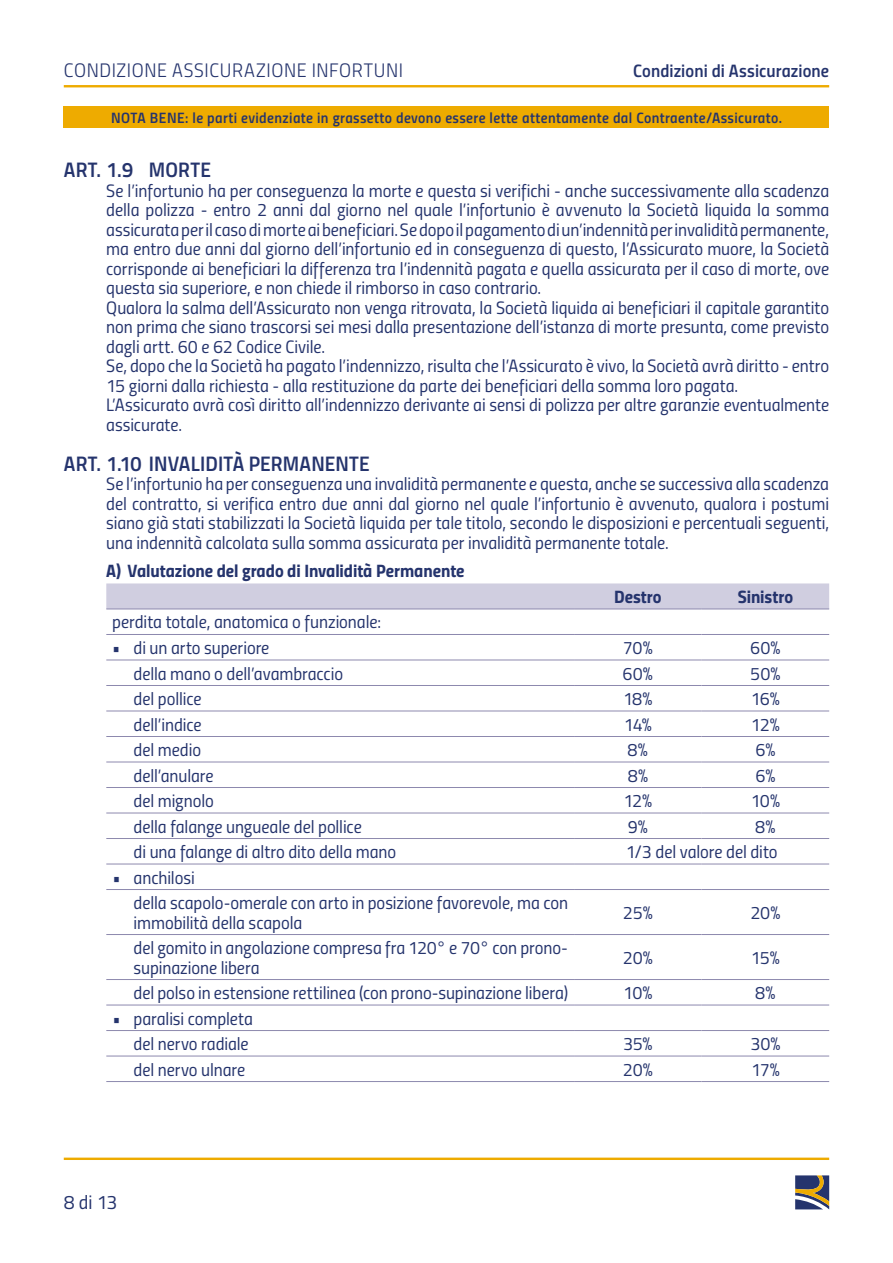
<style>
.page{position:relative;width:893px;height:1263px;background:#fff}
.page>*{position:absolute;margin:0;border:0;box-sizing:border-box;transform-origin:0 0}
.t1{font:21px "Titillium Semibold Upright";letter-spacing:.01em;color:#25346d}
.t2{font:19.5px "Titillium Light Upright";letter-spacing:.03em;color:#25346d}
.t3{font:19.5px "Titillium Regular Upright";color:#25346d}
.t4{font:18px/19.5px "Titillium Regular Upright";letter-spacing:-.005em;color:#25346d}
.t5{font:18px "Titillium Bold Upright";letter-spacing:-.005em;color:#25346d}
.t6{font:18px "Titillium Semibold Upright";letter-spacing:.005em;color:#25346d}
.t7{font:15px "Titillium Semibold Upright";letter-spacing:.025em;color:#25346d}
</style>
<div class="page">
<div style="left:64px;top:106px;width:765px;height:22px;background:#eeab00"></div>
<svg style="left:795px;top:1175px;width:34px;height:34px"></svg>
<hr style="left:64px;top:1157px;width:765px;height:3px;background:#eeab00">
<hr style="left:64px;top:85px;width:765px;height:2px;background:#eeab00">
<svg style="left:106px;top:583px;width:723px;height:26px;background:#cfcddf"></svg>
<hr style="left:106px;top:609px;width:468px;height:1px;background:#8d89ae">
<hr style="left:574px;top:609px;width:128px;height:1px;background:#8d89ae">
<hr style="left:702px;top:609px;width:127px;height:1px;background:#8d89ae">
<hr style="left:106px;top:634px;width:468px;height:1px;background:#8d89ae">
<hr style="left:574px;top:634px;width:128px;height:1px;background:#8d89ae">
<hr style="left:702px;top:634px;width:127px;height:1px;background:#8d89ae">
<hr style="left:106px;top:660px;width:468px;height:1px;background:#8d89ae">
<hr style="left:574px;top:660px;width:128px;height:1px;background:#8d89ae">
<hr style="left:702px;top:660px;width:127px;height:1px;background:#8d89ae">
<hr style="left:106px;top:685px;width:468px;height:1px;background:#8d89ae">
<hr style="left:574px;top:685px;width:128px;height:1px;background:#8d89ae">
<hr style="left:702px;top:685px;width:127px;height:1px;background:#8d89ae">
<hr style="left:106px;top:711px;width:468px;height:1px;background:#8d89ae">
<hr style="left:574px;top:711px;width:128px;height:1px;background:#8d89ae">
<hr style="left:702px;top:711px;width:127px;height:1px;background:#8d89ae">
<hr style="left:106px;top:736px;width:468px;height:1px;background:#8d89ae">
<hr style="left:574px;top:736px;width:128px;height:1px;background:#8d89ae">
<hr style="left:702px;top:736px;width:127px;height:1px;background:#8d89ae">
<hr style="left:106px;top:762px;width:468px;height:1px;background:#8d89ae">
<hr style="left:574px;top:762px;width:128px;height:1px;background:#8d89ae">
<hr style="left:702px;top:762px;width:127px;height:1px;background:#8d89ae">
<hr style="left:106px;top:787px;width:468px;height:1px;background:#8d89ae">
<hr style="left:574px;top:787px;width:128px;height:1px;background:#8d89ae">
<hr style="left:702px;top:787px;width:127px;height:1px;background:#8d89ae">
<hr style="left:106px;top:813px;width:468px;height:1px;background:#8d89ae">
<hr style="left:574px;top:813px;width:128px;height:1px;background:#8d89ae">
<hr style="left:702px;top:813px;width:127px;height:1px;background:#8d89ae">
<hr style="left:106px;top:838px;width:468px;height:1px;background:#8d89ae">
<hr style="left:574px;top:838px;width:128px;height:1px;background:#8d89ae">
<hr style="left:702px;top:838px;width:127px;height:1px;background:#8d89ae">
<hr style="left:106px;top:864px;width:468px;height:1px;background:#8d89ae">
<hr style="left:574px;top:864px;width:128px;height:1px;background:#8d89ae">
<hr style="left:702px;top:864px;width:127px;height:1px;background:#8d89ae">
<hr style="left:106px;top:889px;width:468px;height:1px;background:#8d89ae">
<hr style="left:574px;top:889px;width:128px;height:1px;background:#8d89ae">
<hr style="left:702px;top:889px;width:127px;height:1px;background:#8d89ae">
<hr style="left:106px;top:934px;width:468px;height:1px;background:#8d89ae">
<hr style="left:574px;top:934px;width:128px;height:1px;background:#8d89ae">
<hr style="left:702px;top:934px;width:127px;height:1px;background:#8d89ae">
<hr style="left:106px;top:979px;width:468px;height:1px;background:#8d89ae">
<hr style="left:574px;top:979px;width:128px;height:1px;background:#8d89ae">
<hr style="left:702px;top:979px;width:127px;height:1px;background:#8d89ae">
<hr style="left:106px;top:1005px;width:468px;height:1px;background:#8d89ae">
<hr style="left:574px;top:1005px;width:128px;height:1px;background:#8d89ae">
<hr style="left:702px;top:1005px;width:127px;height:1px;background:#8d89ae">
<hr style="left:106px;top:1030px;width:468px;height:1px;background:#8d89ae">
<hr style="left:574px;top:1030px;width:128px;height:1px;background:#8d89ae">
<hr style="left:702px;top:1030px;width:127px;height:1px;background:#8d89ae">
<hr style="left:106px;top:1056px;width:468px;height:1px;background:#8d89ae">
<hr style="left:574px;top:1056px;width:128px;height:1px;background:#8d89ae">
<hr style="left:702px;top:1056px;width:127px;height:1px;background:#8d89ae">
<hr style="left:106px;top:1081px;width:468px;height:1px;background:#8d89ae">
<hr style="left:574px;top:1081px;width:128px;height:1px;background:#8d89ae">
<hr style="left:702px;top:1081px;width:127px;height:1px;background:#8d89ae">
<p class="t2" style="left:64px;top:56px;width:341px">CONDIZIONE ASSICURAZIONE INFORTUNI</p>
<p class="t6" style="left:633px;top:56px;width:198px">Condizioni di Assicurazione</p>
<p class="t7" style="left:111px;top:106px;width:673px">NOTA BENE: le parti evidenziate in grassetto devono essere lette attentamente dal Contraente/Assicurato.</p>
<p class="t1" style="left:64px;top:154px;width:149px">ART. 1.9 MORTE</p>
<p class="t4" style="left:106px;top:180px;width:724px">Se l’infortunio ha per conseguenza la morte e questa si verifichi - anche successivamente alla scadenza della polizza - entro 2 anni dal giorno nel quale l’infortunio è avvenuto la Società liquida la somma assicurata per il caso di morte ai beneficiari. Se dopo il pagamento di un’indennità per invalidità permanente, ma entro due anni dal giorno dell’infortunio ed in conseguenza di questo, l’Assicurato muore, la Società corrisponde ai beneficiari la differenza tra l’indennità pagata e quella assicurata per il caso di morte, ove questa sia superiore, e non chiede il rimborso in caso contrario.<br>Qualora la salma dell’Assicurato non venga ritrovata, la Società liquida ai beneficiari il capitale garantito non prima che siano trascorsi sei mesi dalla presentazione dell’istanza di morte presunta, come previsto dagli artt. 60 e 62 Codice Civile.<br>Se, dopo che la Società ha pagato l’indennizzo, risulta che l’Assicurato è vivo, la Società avrà diritto - entro 15 giorni dalla richiesta - alla restituzione da parte dei beneficiari della somma loro pagata.<br>L’Assicurato avrà così diritto all’indennizzo derivante ai sensi di polizza per altre garanzie eventualmente assicurate.</p>
<p class="t1" style="left:64px;top:448px;width:307px">ART. 1.10 INVALIDITÀ PERMANENTE</p>
<p class="t4" style="left:106px;top:473px;width:724px;text-align:justify">Se l’infortunio ha per conseguenza una invalidità permanente e questa, anche se successiva alla scadenza del contratto, si verifica entro due anni dal giorno nel quale l’infortunio è avvenuto, qualora i postumi siano già stati stabilizzati la Società liquida per tale titolo, secondo le disposizioni e percentuali seguenti, una indennità calcolata sulla somma assicurata per invalidità permanente totale.</p>
<p class="t5" style="left:106px;top:557px;width:360px">A) Valutazione del grado di Invalidità Permanente</p>
<p class="t5" style="left:614px;top:583px;width:49px">Destro</p>
<p class="t5" style="left:738px;top:583px;width:57px">Sinistro</p>
<p class="t4" style="left:112px;top:611px;width:270px">perdita totale, anatomica o funzionale:</p>
<p class="t4" style="left:112px;top:637px;width:159px">• di un arto superiore</p>
<p class="t4" style="left:623px;top:637px;width:31px">70%</p>
<p class="t4" style="left:750px;top:637px;width:32px">60%</p>
<p class="t4" style="left:134px;top:662px;width:211px">della mano o dell’avambraccio</p>
<p class="t4" style="left:623px;top:662px;width:32px">60%</p>
<p class="t4" style="left:750px;top:662px;width:32px">50%</p>
<p class="t4" style="left:134px;top:688px;width:69px">del pollice</p>
<p class="t4" style="left:623px;top:688px;width:31px">18%</p>
<p class="t4" style="left:751px;top:688px;width:31px">16%</p>
<p class="t4" style="left:134px;top:713px;width:70px">dell’indice</p>
<p class="t4" style="left:624px;top:713px;width:30px">14%</p>
<p class="t4" style="left:751px;top:713px;width:30px">12%</p>
<p class="t4" style="left:134px;top:739px;width:69px">del medio</p>
<p class="t4" style="left:628px;top:739px;width:22px">8%</p>
<p class="t4" style="left:755px;top:739px;width:22px">6%</p>
<p class="t4" style="left:134px;top:764px;width:82px">dell’anulare</p>
<p class="t4" style="left:628px;top:764px;width:22px">8%</p>
<p class="t4" style="left:755px;top:764px;width:22px">6%</p>
<p class="t4" style="left:134px;top:790px;width:82px">del mignolo</p>
<p class="t4" style="left:623px;top:790px;width:30px">12%</p>
<p class="t4" style="left:751px;top:790px;width:31px">10%</p>
<p class="t4" style="left:134px;top:815px;width:230px">della falange ungueale del pollice</p>
<p class="t4" style="left:628px;top:815px;width:22px">9%</p>
<p class="t4" style="left:755px;top:815px;width:22px">8%</p>
<p class="t4" style="left:134px;top:841px;width:264px">di una falange di altro dito della mano</p>
<p class="t4" style="left:626px;top:841px;width:153px">1/3 del valore del dito</p>
<p class="t4" style="left:134px;top:863px;width:436px;line-height:25.5px;text-indent:-21px">• anchilosi<br>della scapolo-omerale con arto in posizione favorevole, ma con</p>
<p class="t4" style="left:134px;top:911px;width:170px">immobilità della scapola</p>
<p class="t4" style="left:623px;top:902px;width:31px">25%</p>
<p class="t4" style="left:750px;top:902px;width:32px">20%</p>
<p class="t4" style="left:134px;top:937px;width:436px">del gomito in angolazione compresa fra 120° e 70° con prono&shy;supinazione libera</p>
<p class="t4" style="left:623px;top:947px;width:32px">20%</p>
<p class="t4" style="left:751px;top:947px;width:30px">15%</p>
<p class="t4" style="left:134px;top:982px;width:436px">del polso in estensione rettilinea (con prono-supinazione libera)</p>
<p class="t4" style="left:623px;top:982px;width:31px">10%</p>
<p class="t4" style="left:755px;top:982px;width:22px">8%</p>
<p class="t4" style="left:112px;top:1004px;width:142px;line-height:25.5px;text-align:right">• paralisi completa del nervo radiale</p>
<p class="t4" style="left:623px;top:1033px;width:31px">35%</p>
<p class="t4" style="left:750px;top:1033px;width:32px">30%</p>
<p class="t4" style="left:134px;top:1058px;width:113px">del nervo ulnare</p>
<p class="t4" style="left:623px;top:1058px;width:32px">20%</p>
<p class="t4" style="left:751px;top:1058px;width:30px">17%</p>
<p class="t3" style="left:64px;top:1188px;width:55px">8 di 13</p>
</div>
